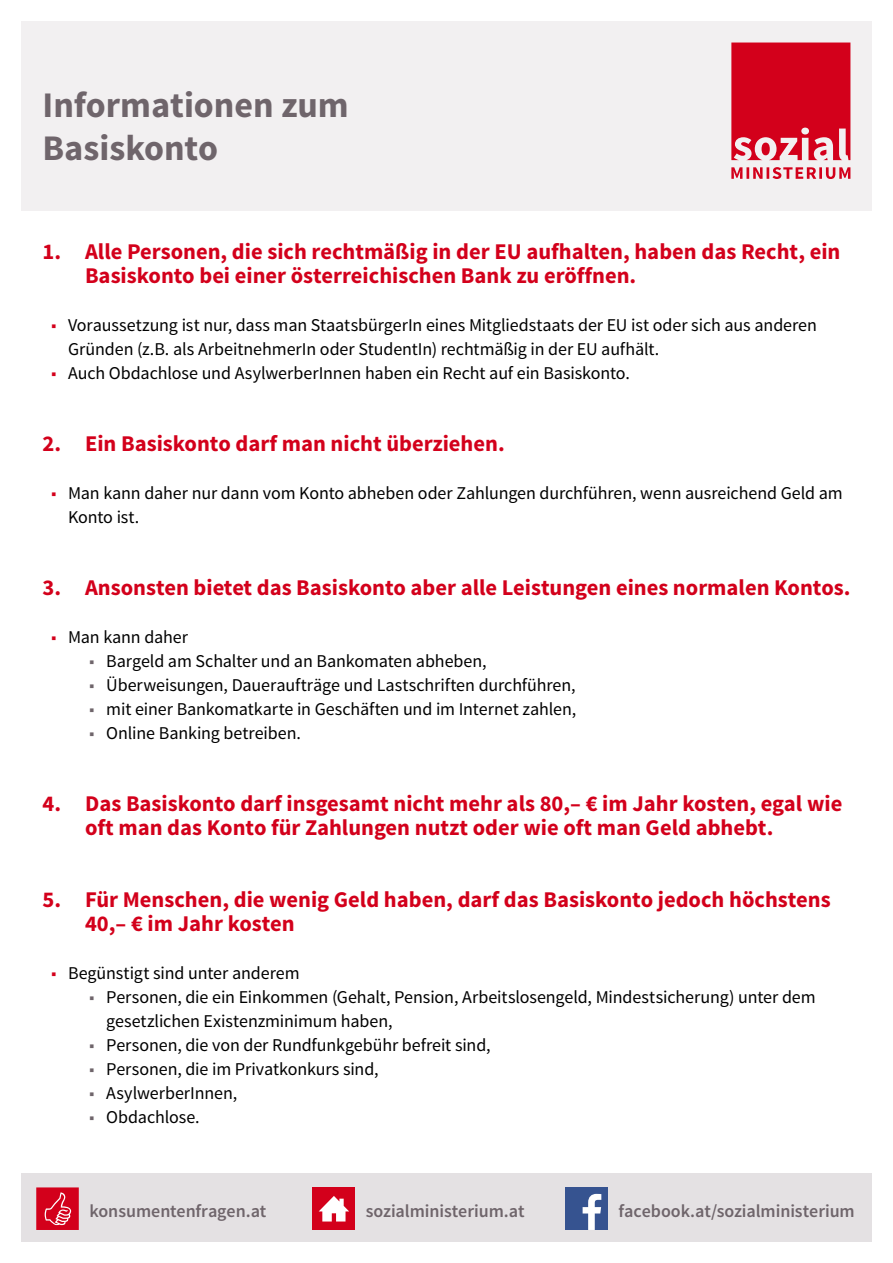
<style>
.page{position:relative;width:893px;height:1263px;background:#fff}
.page>*{position:absolute;margin:0;border:0;box-sizing:border-box;transform-origin:0 0}
.Titel{font:700 36px/43.2px "Source Sans Pro";color:#6f656b}
.t1{font:700 22.5px/24px "Source Sans Pro";color:#d3001b}
.t2{font:18px/24px "Source Sans Pro";letter-spacing:-.005em;color:#000}
.Fliesstext{font:600 18px "Source Sans Pro";letter-spacing:-.005em;color:#6f656b}
.s1{color:#d3001b}
.s2{color:#6f656b}
</style>
<div class="page">
<div style="left:21px;top:1174px;width:851px;height:68px;background:#e4e1e3"></div>
<div style="left:21px;top:21px;width:851px;height:190px;background:#f2f0f1"></div>
<svg style="left:731px;top:43px;width:119px;height:136px"></svg>
<div style="left:565px;top:1187px;width:43px;height:43px;background:#365390"></div>
<svg style="left:583px;top:1194px;width:18px;height:36px"></svg>
<div style="left:313px;top:1187px;width:42px;height:43px;background:#d3001b"></div>
<svg style="left:319px;top:1196px;width:30px;height:25px"></svg>
<svg style="left:36px;top:1187px;width:43px;height:43px"></svg>
<h1 class="Titel" style="left:43px;top:84px;width:308px">Informationen zum<br>Basiskonto</h1>
<p class="t1" style="left:85px;top:240px;width:757px;text-indent:-43px">1. Alle Personen, die sich rechtmäßig in der EU aufhalten, haben das Recht, ein<br>Basiskonto bei einer österreichischen Bank zu eröffnen.</p>
<p class="t2" style="left:68px;top:313px;width:750px;text-indent:-17px"><span class="s1">■</span> Voraussetzung ist nur, dass man StaatsbürgerIn eines Mitgliedstaats der EU ist oder sich aus anderen<br>Gründen (z.B. als ArbeitnehmerIn oder StudentIn) rechtmäßig in der EU aufhält.</p>
<p class="t2" style="left:51px;top:361px;width:580px"><span class="s1">■</span> Auch Obdachlose und AsylwerberInnen haben ein Recht auf ein Basiskonto.</p>
<p class="t1" style="left:43px;top:432px;width:464px">2. Ein Basiskonto darf man nicht überziehen.</p>
<p class="t2" style="left:68px;top:481px;width:776px;text-indent:-17px"><span class="s1">■</span> Man kann daher nur dann vom Konto abheben oder Zahlungen durchführen, wenn ausreichend Geld am<br>Konto ist.</p>
<p class="t1" style="left:43px;top:576px;width:809px">3. Ansonsten bietet das Basiskonto aber alle Leistungen eines normalen Kontos.</p>
<p class="t2" style="left:51px;top:625px;width:139px"><span class="s1">■</span> Man kann daher</p>
<p class="t2" style="left:89px;top:649px;width:399px"><span class="s2">■</span> Bargeld am Schalter und an Bankomaten abheben,</p>
<p class="t2" style="left:89px;top:673px;width:488px"><span class="s2">■</span> Überweisungen, Daueraufträge und Lastschriften durchführen,</p>
<p class="t2" style="left:89px;top:697px;width:488px"><span class="s2">■</span> mit einer Bankomatkarte in Geschäften und im Internet zahlen,</p>
<p class="t2" style="left:89px;top:721px;width:213px"><span class="s2">■</span> Online Banking betreiben.</p>
<p class="t1" style="left:85px;top:792px;width:759px;text-indent:-43px">4. Das Basiskonto darf insgesamt nicht mehr als 80,– € im Jahr kosten, egal wie oft man das Konto für Zahlungen nutzt oder wie oft man Geld abhebt.</p>
<p class="t1" style="left:85px;top:888px;width:747px;text-indent:-43px">5. Für Menschen, die wenig Geld haben, darf das Basiskonto jedoch höchstens<br>40,– € im Jahr kosten</p>
<p class="t2" style="left:51px;top:961px;width:250px"><span class="s1">■</span> Begünstigt sind unter anderem</p>
<p class="t2" style="left:106px;top:985px;width:711px;text-indent:-17px"><span class="s2">■</span> Personen, die ein Einkommen (Gehalt, Pension, Arbeitslosengeld, Mindestsicherung) unter dem gesetzlichen Existenzminimum haben,</p>
<p class="t2" style="left:89px;top:1033px;width:403px"><span class="s2">■</span> Personen, die von der Rundfunkgebühr befreit sind,</p>
<p class="t2" style="left:89px;top:1057px;width:291px"><span class="s2">■</span> Personen, die im Privatkonkurs sind,</p>
<p class="t2" style="left:89px;top:1081px;width:150px"><span class="s2">■</span> AsylwerberInnen,</p>
<p class="t2" style="left:89px;top:1105px;width:112px"><span class="s2">■</span> Obdachlose.</p>
<p class="Fliesstext" style="left:89px;top:1199px;width:179px">konsumentenfragen.at</p>
<p class="Fliesstext" style="left:366px;top:1199px;width:160px">sozialministerium.at</p>
<p class="Fliesstext" style="left:619px;top:1199px;width:238px">facebook.at/sozialministerium</p>
</div>
